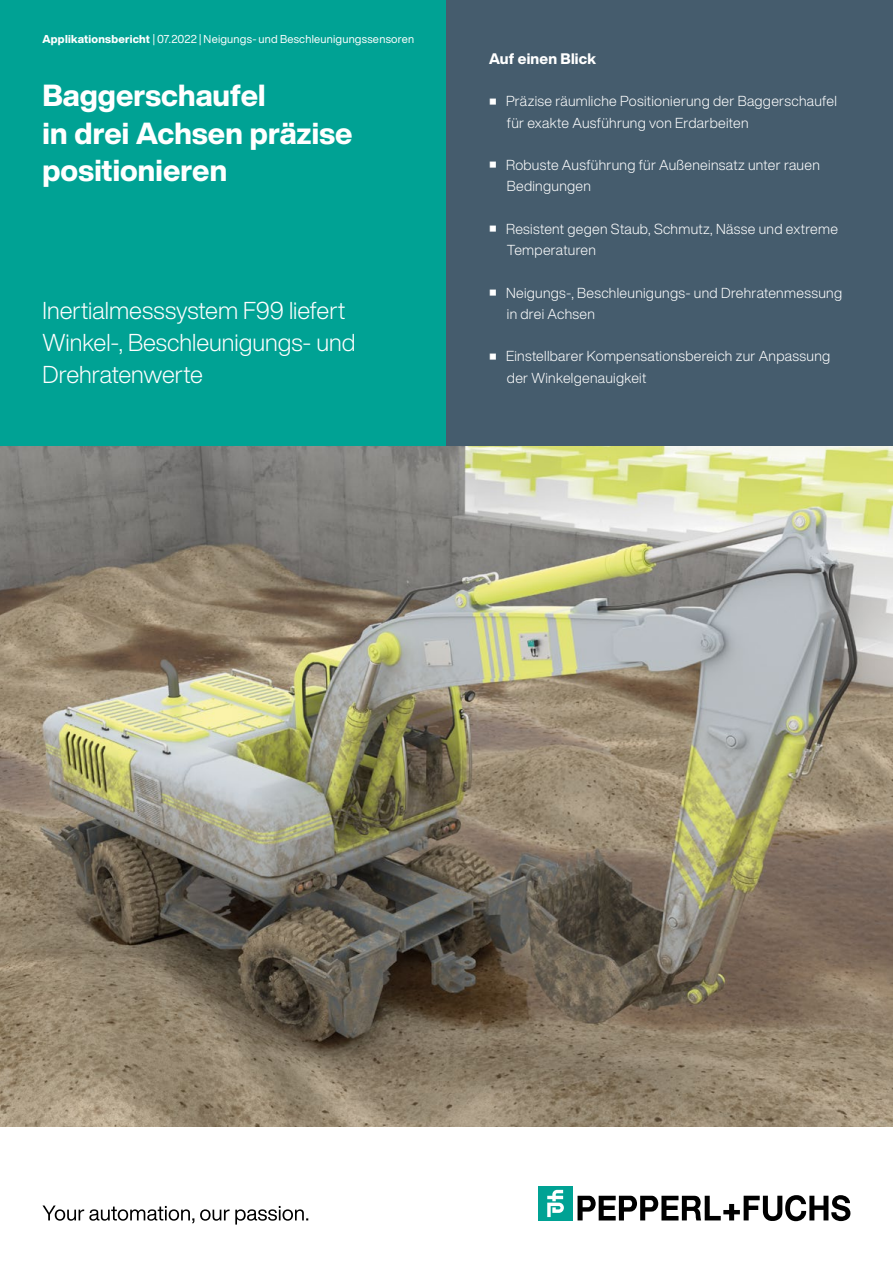
<style>
.page{position:relative;width:893px;height:1263px;background:#fff}
.page>*{position:absolute;margin:0;border:0;box-sizing:border-box;transform-origin:0 0}
.t1{font:800 30px/37.2px "Helvetica Now Display";color:#fff}
.t2{font:300 24px/32px "Helvetica Now Display";color:#fff}
.t3{font:800 15px "Helvetica Now Display";letter-spacing:.01em;color:#fff}
.t4{font:300 14.25px/21.3px "Helvetica Now Display";letter-spacing:.02em;color:#fff}
.t5{font:11.25px "Helvetica Now Display";letter-spacing:.02em;color:#fff}
.s1{font-weight:800}
</style>
<div class="page">
<svg style="left:42px;top:1205px;width:266px;height:19px"></svg>
<svg style="left:578px;top:1195px;width:273px;height:26px"></svg>
<div style="left:539px;top:1186px;width:34px;height:34px;background:#00a294"></div>
<svg style="left:547px;top:1190px;width:17px;height:27px"></svg>
<div style="left:0;top:0;width:446px;height:446px;background:#00a294"></div>
<div style="left:446px;top:0;width:447px;height:446px;background:#455c6d"></div>
<img style="left:0;top:446px;width:893px;height:681px">
<p class="t5" style="left:43px;top:31px;width:373px"><span class="s1">Applikationsbericht</span> | 07.2022 | Neigungs- und Beschleunigungssensoren</p>
<h1 class="t1" style="left:43px;top:77px;width:312px">Baggerschaufel<br>in drei Achsen präzise positionieren</h1>
<h2 class="t2" style="left:43px;top:294px;width:315px">Inertialmesssystem F99 liefert<br>Winkel-, Beschleunigungs- und<br>Drehratenwerte</h2>
<p class="t3" style="left:489px;top:48px;width:109px">Auf einen Blick</p>
<p class="t4" style="left:507px;top:90px;width:331px;text-indent:-17px"><sup>■</sup> Präzise räumliche Positionierung der Baggerschaufel für exakte Ausführung von Erdarbeiten</p>
<p class="t4" style="left:507px;top:154px;width:314px;text-indent:-17px"><sup>■</sup> Robuste Ausführung für Außeneinsatz unter rauen<br>Bedingungen</p>
<p class="t4" style="left:507px;top:218px;width:333px;text-indent:-17px"><sup>■</sup> Resistent gegen Staub, Schmutz, Nässe und extreme<br>Temperaturen</p>
<p class="t4" style="left:507px;top:282px;width:337px;text-indent:-17px"><sup>■</sup> Neigungs-, Beschleunigungs- und Drehratenmessung in drei Achsen</p>
<p class="t4" style="left:507px;top:346px;width:325px;text-indent:-17px"><sup>■</sup> Einstellbarer Kompensationsbereich zur Anpassung der Winkelgenauigkeit</p>
</div>
